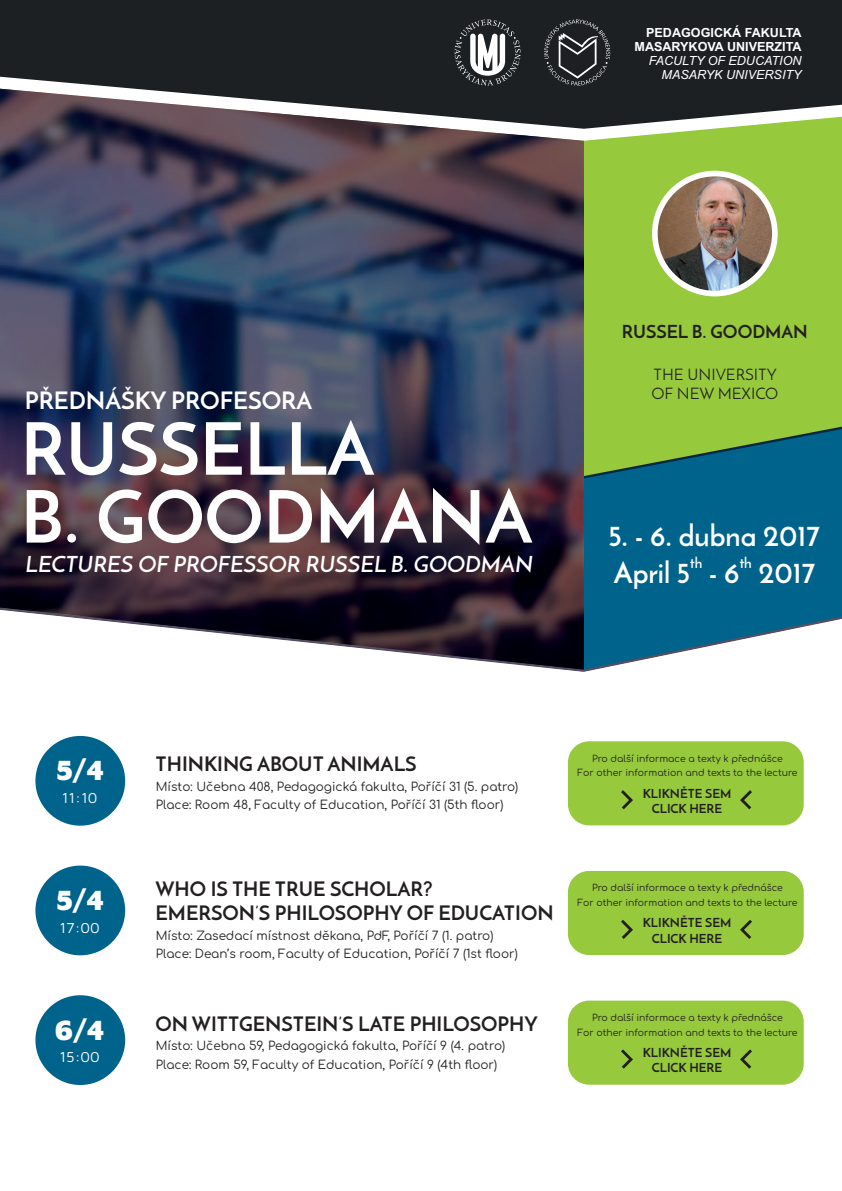
<style>
.page{position:relative;width:842px;height:1191px;background:#fff}
.page>*{position:absolute;margin:0;border:0;box-sizing:border-box;transform-origin:0 0}
.t1{font:700 72px/67.9px "Josefin Sans";color:#fff}
.t2{font:700 29px "Josefin Sans";color:#fff}
.t3{font:900 28.7px "Maven Pro";color:#fff}
.t4{font:700 24px "Josefin Sans";color:#fff}
.t5{font:600 22.2px "Josefin Sans";color:#fff}
.t6{font:700 20px/24.8px "Josefin Sans";color:#231f20}
.t7{font:700 18px "Josefin Sans";color:#231f20}
.t8{font:15.8px/19px "Josefin Sans";color:#231f20}
.t9{font:14.9px "Maven Pro";color:#fff}
.t10{font:700 14.5px "Josefin Sans";color:#fff}
.t11{font:700 12.6px/14.1px "Arial";color:#fff;text-align:right}
.t12{font:italic 12.6px/14.1px "Arial";color:#fff;text-align:right}
.t13{font:700 12.4px/15.4px "Josefin Sans";color:#231f20;text-align:center}
.t14{font:12px/18.7px "Comfortaa";color:#231f20}
.t15{font:9.3px/14.5px "Comfortaa";color:#231f20;text-align:center}
</style>
<div class="page">
<div style="left:0;top:0;width:842px;height:117px;background:#1c2023"></div>
<img style="left:0;top:89px;width:584px;height:580px">
<svg style="left:584px;top:478px;width:258px;height:191px;fill:#00638b"></svg>
<svg style="left:584px;top:117px;width:258px;height:359px;fill:#96c93c"></svg>
<img style="left:655px;top:173px;width:120px;height:120px;border-radius:50%">
<div style="left:652px;top:171px;width:126px;height:125px;border:6px solid #fff;border-radius:50%"></div>
<svg style="left:455px;top:19px;width:66px;height:67px"></svg>
<svg style="left:544px;top:19px;width:66px;height:67px"></svg>
<div style="left:35px;top:736px;width:90px;height:89px;background:#00638b;border:6px solid #00638b;border-radius:50%"></div>
<div style="left:568px;top:741px;width:236px;height:84px;background:#96c93c;border-radius:21px"></div>
<svg style="left:621px;top:790px;width:12px;height:20px"></svg>
<svg style="left:740px;top:790px;width:12px;height:20px"></svg>
<div style="left:35px;top:865px;width:90px;height:90px;background:#00638b;border:6px solid #00638b;border-radius:50%"></div>
<div style="left:568px;top:871px;width:236px;height:84px;background:#96c93c;border-radius:21px"></div>
<svg style="left:621px;top:920px;width:12px;height:19px"></svg>
<svg style="left:740px;top:920px;width:12px;height:19px"></svg>
<div style="left:35px;top:995px;width:90px;height:90px;background:#00638b;border:6px solid #00638b;border-radius:50%"></div>
<div style="left:568px;top:1000px;width:236px;height:84px;background:#96c93c;border-radius:21px"></div>
<svg style="left:621px;top:1049px;width:12px;height:20px"></svg>
<svg style="left:740px;top:1049px;width:12px;height:20px"></svg>
<p class="t11" style="left:634px;top:27px;width:169px">PEDAGOGICKÁ FAKULTA<br>MASARYKOVA UNIVERZITA</p>
<p class="t12" style="left:649px;top:55px;width:154px">FACULTY OF EDUCATION<br>MASARYK UNIVERSITY</p>
<h3 class="t4" style="left:25px;top:391px;width:289px">PŘEDNÁŠKY PROFESORA</h3>
<h1 class="t1" style="left:21px;top:423px;width:513px">RUSSELLA<br>B. GOODMANA</h1>
<h3 class="t5" style="left:26px;top:555px;width:509px">LECTURES OF PROFESSOR RUSSEL B. GOODMAN</h3>
<h3 class="t7" style="left:622px;top:324px;width:187px">RUSSEL B. GOODMAN</h3>
<h3 class="t8" style="left:651px;top:366px;width:128px">THE UNIVERSITY<br>OF NEW MEXICO</h3>
<h2 class="t2" style="left:608px;top:524px;width:213px">5. - 6. dubna 2017</h2>
<p class="t10" style="left:690px;top:557px;width:14px">th</p>
<p class="t10" style="left:740px;top:557px;width:14px">th</p>
<h2 class="t2" style="left:614px;top:561px;width:203px">April 5 - 6 2017</h2>
<h3 class="t3" style="left:55px;top:752px;width:50px">5/4</h3>
<p class="t9" style="left:62px;top:788px;width:37px">11:10</p>
<h3 class="t3" style="left:55px;top:882px;width:50px">5/4</h3>
<p class="t9" style="left:59px;top:918px;width:42px">17:00</p>
<h3 class="t3" style="left:55px;top:1012px;width:51px">6/4</h3>
<p class="t9" style="left:60px;top:1047px;width:42px">15:00</p>
<h3 class="t6" style="left:156px;top:754px;width:263px">THINKING ABOUT ANIMALS</h3>
<p class="t14" style="left:156px;top:777px;width:364px">Místo: Učebna 408, Pedagogická fakulta, Poříčí 31 (5. patro)<br>Place: Room 48, Faculty of Education, Poříčí 31 (5th floor)</p>
<p class="t15" style="left:577px;top:751px;width:222px">Pro další informace a texty k přednášce<br>For other information and texts to the lecture</p>
<p class="t13" style="left:643px;top:787px;width:90px">KLIKNĚTE SEM<br>CLICK HERE</p>
<h3 class="t6" style="left:156px;top:878px;width:399px">WHO IS THE TRUE SCHOLAR?<br>EMERSON’S PHILOSOPHY OF EDUCATION</h3>
<p class="t14" style="left:156px;top:926px;width:363px">Místo: Zasedací místnost děkana, PdF, Poříčí 7 (1. patro)<br>Place: Dean’s room, Faculty of Education, Poříčí 7 (1st floor)</p>
<h3 class="t6" style="left:156px;top:1013px;width:384px">ON WITTGENSTEIN’S LATE PHILOSOPHY</h3>
<p class="t14" style="left:156px;top:1036px;width:351px">Místo: Učebna 59, Pedagogická fakulta, Poříčí 9 (4. patro)<br>Place: Room 59, Faculty of Education, Poříčí 9 (4th floor)</p>
<p class="t15" style="left:577px;top:881px;width:222px">Pro další informace a texty k přednášce<br>For other information and texts to the lecture</p>
<p class="t13" style="left:643px;top:916px;width:90px">KLIKNĚTE SEM<br>CLICK HERE</p>
<p class="t15" style="left:577px;top:1010px;width:222px">Pro další informace a texty k přednášce<br>For other information and texts to the lecture</p>
<p class="t13" style="left:643px;top:1046px;width:90px">KLIKNĚTE SEM<br>CLICK HERE</p>
</div>
